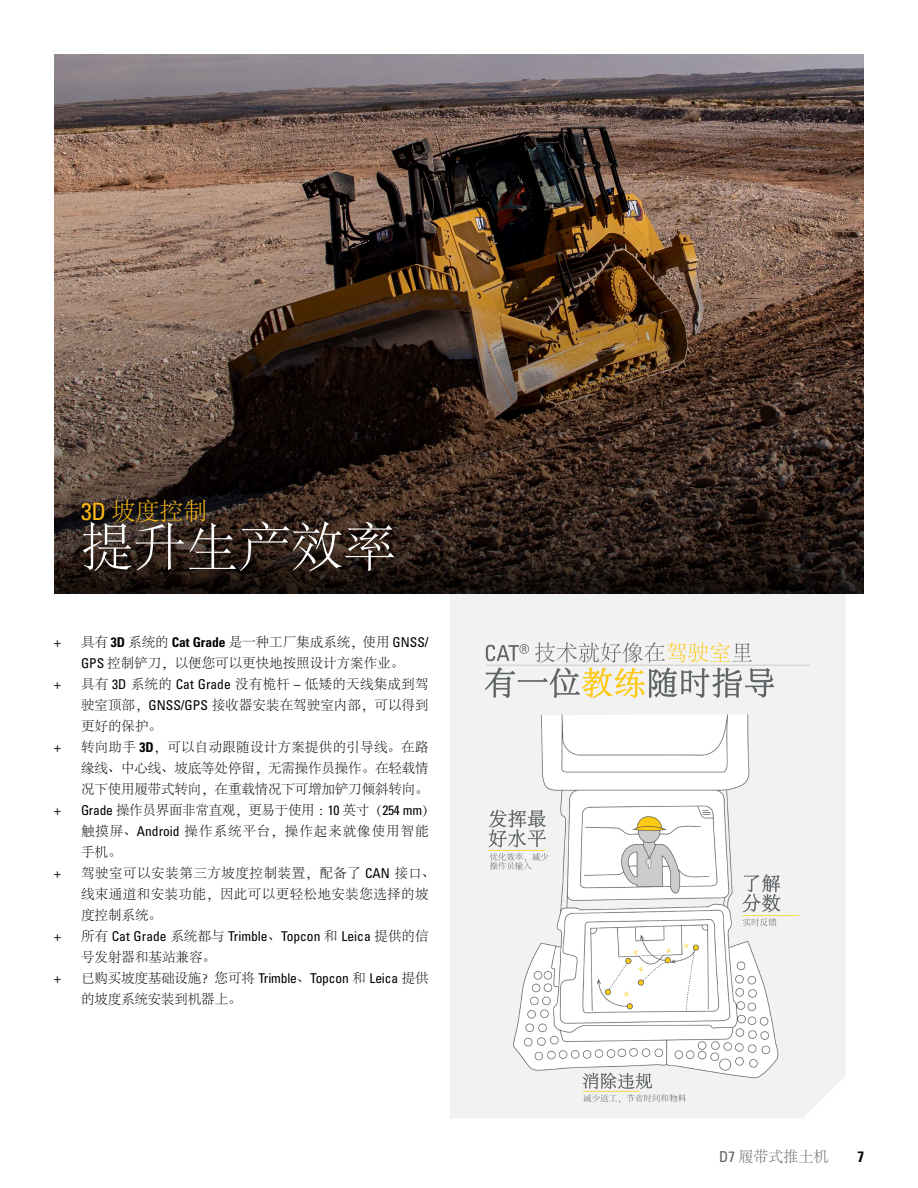
<style>
.page{position:relative;width:918px;height:1188px;background:#fff}
.page>*{position:absolute;margin:0;border:0;box-sizing:border-box;transform-origin:0 0}
.t1{font:300 52.5px "Adobe Song Std";color:#fff}
.t2{font:300 24px "Adobe Song Std";color:#fdba11}
.t3{font:300 15px "Adobe Song Std";color:#5d6263}
.t4{font:15px "Univers LTCYR 67 Bold Cond";color:#000}
.t5{font:300 13.5px/21px "Adobe Song Std";color:#000;text-align:justify}
.t6{font:condensed 13.5px "Univers LTCYR 57";color:#000}
.t7{font:300 13.5px/21px "Adobe Song Std";letter-spacing:.07em;color:#000}
.t8{font:300 13.5px/21px "Adobe Song Std";letter-spacing:.035em;color:#000}
.s1{font-family:"Univers LTCYR 57";font-weight:400;font-stretch:condensed}
.s2{font-family:"Univers LTCYR 67 Bold Cond";font-weight:400}
.s3{font-family:"Adobe Song Std";font-weight:300;font-stretch:normal}
</style>
<div class="page">
<div style="left:450px;top:594px;width:396px;height:524px;background:#f1f1f2"></div>
<img style="left:54px;top:54px;width:810px;height:540px">
<img style="left:473px;top:619px;width:349px;height:494px">
<h2 class="t2" style="left:81px;top:498px;width:128px"><span class="s1">3D</span> 坡度控制</h2>
<h1 class="t1" style="left:81px;top:519px;width:316px">提升生产效率</h1>
<p class="t6" style="left:54px;top:633px;width:8px">+</p>
<p class="t5" style="left:81px;top:632px;width:349px">具有 <span class="s2">3D</span> 系统的 <span class="s2">Cat Grade</span> 是一种工厂集成系统，使用 <span class="s1">GNSS/<br>GPS</span> 控制铲刀，以便您可以更快地按照设计方案作业。</p>
<p class="t6" style="left:54px;top:675px;width:8px">+</p>
<p class="t5" style="left:81px;top:674px;width:349px">具有 <span class="s1">3D</span> 系统的 <span class="s1">Cat Grade</span> 没有桅杆 <span class="s1">–</span> 低矮的天线集成到驾驶室顶部，<span class="s1">GNSS/GPS</span> 接收器安装在驾驶室内部，可以得到更好的保护。</p>
<p class="t6" style="left:54px;top:738px;width:8px">+</p>
<p class="t5" style="left:81px;top:737px;width:349px">转向助手 <span class="s2">3D</span>，可以自动跟随设计方案提供的引导线。在路缘线、中心线、坡底等处停留，无需操作员操作。在轻载情况下使用履带式转向，在重载情况下可增加铲刀倾斜转向。</p>
<p class="t6" style="left:54px;top:801px;width:8px">+</p>
<p class="t7" style="left:81px;top:800px;width:356px"><span class="s1">Grade</span> 操作员界面非常直观，更易于使用：<span class="s1">10</span> 英寸（<span class="s1">254 mm</span>）触摸屏、<span class="s1">Android</span> 操作系统平台，操作起来就像使用智能手机。</p>
<p class="t6" style="left:54px;top:864px;width:8px">+</p>
<p class="t8" style="left:81px;top:863px;width:356px">驾驶室可以安装第三方坡度控制装置，配备了 <span class="s1">CAN</span> 接口、线束通道和安装功能，因此可以更轻松地安装您选择的坡度控制系统。</p>
<p class="t6" style="left:54px;top:927px;width:8px">+</p>
<p class="t6" style="left:81px;top:927px;width:349px"><span class="s3">所有</span> Cat Grade <span class="s3">系统都与</span> Trimble<span class="s3">、</span>Topcon <span class="s3">和</span> Leica <span class="s3">提供的信</span></p>
<p class="t5" style="left:81px;top:947px;width:137px">号发射器和基站兼容。</p>
<p class="t6" style="left:54px;top:969px;width:8px">+</p>
<p class="t6" style="left:81px;top:969px;width:349px"><span class="s3">已购买坡度基础设施？您可将</span> Trimble<span class="s3">、</span>Topcon <span class="s3">和</span> Leica <span class="s3">提供</span></p>
<p class="t5" style="left:81px;top:989px;width:162px">的坡度系统安装到机器上。</p>
<p class="t3" style="left:719px;top:1148px;width:111px"><span class="s1">D7</span> 履带式推土机</p>
<p class="t4" style="left:857px;top:1147px;width:8px">7</p>
</div>
